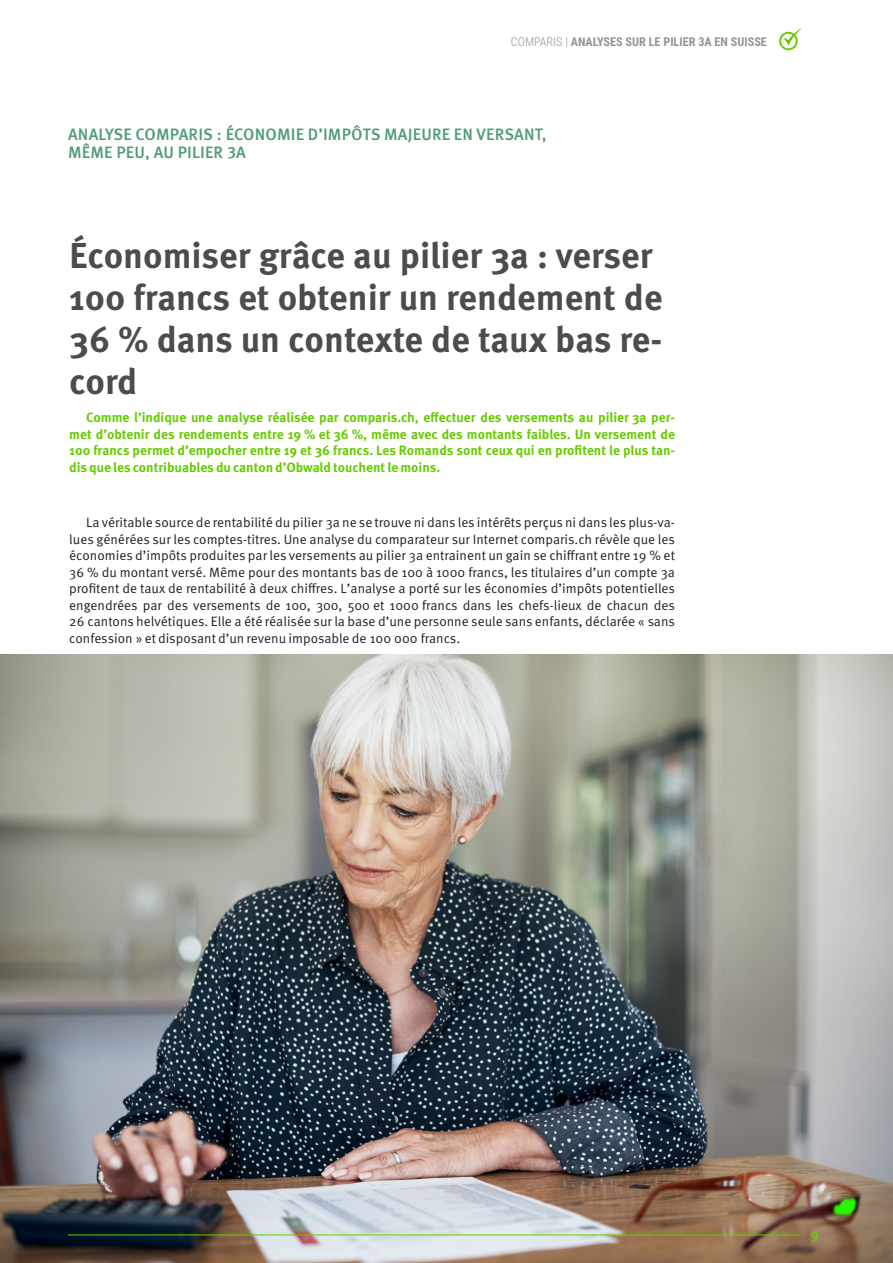
<style>
.page{position:relative;width:893px;height:1263px;background:#fff}
.page>*{position:absolute;margin:0;border:0;box-sizing:border-box;transform-origin:0 0}
.t1{font:700 36px/42px "Meta Pro";color:#4b4c4d}
.Summary{font:500 16.5px/18px "Meta Pro";letter-spacing:.01em;color:#4d9c75}
.Body{font:13.5px/16.5px "Meta Pro";color:#231f20;text-align:justify}
.Lead-In{font:700 13.5px/16.5px "Meta Pro";color:#6c0;text-align:justify}
.t2{font:700 12.15px "Roboto Condensed";color:#939598}
.s1{font-weight:300}
</style>
<div class="page">
<svg style="left:779px;top:28px;width:23px;height:22px"></svg>
<img style="left:0;top:655px;width:893px;height:608px">
<hr style="left:68px;top:1234px;width:731px;height:1px;background:#6c0">
<p class="t2" style="left:511px;top:33px;width:257px"><span class="s1">COMPARIS |</span> ANALYSES SUR LE PILIER 3A EN SUISSE</p>
<p class="Summary" style="left:68px;top:126px;width:480px">ANALYSE COMPARIS : ÉCONOMIE D’IMPÔTS MAJEURE EN VERSANT,<br>MÊME PEU, AU PILIER 3A</p>
<p class="t1" style="left:69px;top:236px;width:595px">Économiser grâce au pilier 3a : verser<br>100 francs et obtenir un rendement de<br>36 % dans un contexte de taux bas re&shy;cord</p>
<p class="Lead-In" style="left:69px;top:410px;width:607px;text-indent:17px">Comme l’indique une analyse réalisée par comparis.ch, effectuer des versements au pilier 3a per&shy;met d’obtenir des rendements entre 19 % et 36 %, même avec des montants faibles. Un versement de 100 francs permet d’empocher entre 19 et 36 francs. Les Romands sont ceux qui en profitent le plus tan&shy;dis que les contribuables du canton d’Obwald touchent le moins.</p>
<p class="Body" style="left:69px;top:514px;width:607px;text-indent:17px">La véritable source de rentabilité du pilier 3a ne se trouve ni dans les intérêts perçus ni dans les plus-va&shy;lues générées sur les comptes-titres. Une analyse du comparateur sur Internet comparis.ch révèle que les économies d’impôts produites par les versements au pilier 3a entrainent un gain se chiffrant entre 19 % et 36 % du montant versé. Même pour des montants bas de 100 à 1000 francs, les titulaires d’un compte 3a profitent de taux de rentabilité à deux chiffres. L’analyse a porté sur les économies d’impôts potentielles engendrées par des versements de 100, 300, 500 et 1000 francs dans les chefs-lieux de chacun des 26 cantons helvétiques. Elle a été réalisée sur la base d’une personne seule sans enfants, déclarée « sans confession » et disposant d’un revenu imposable de 100 000 francs.</p>
<p class="Lead-In" style="left:811px;top:1226px;width:9px">9</p>
</div>
